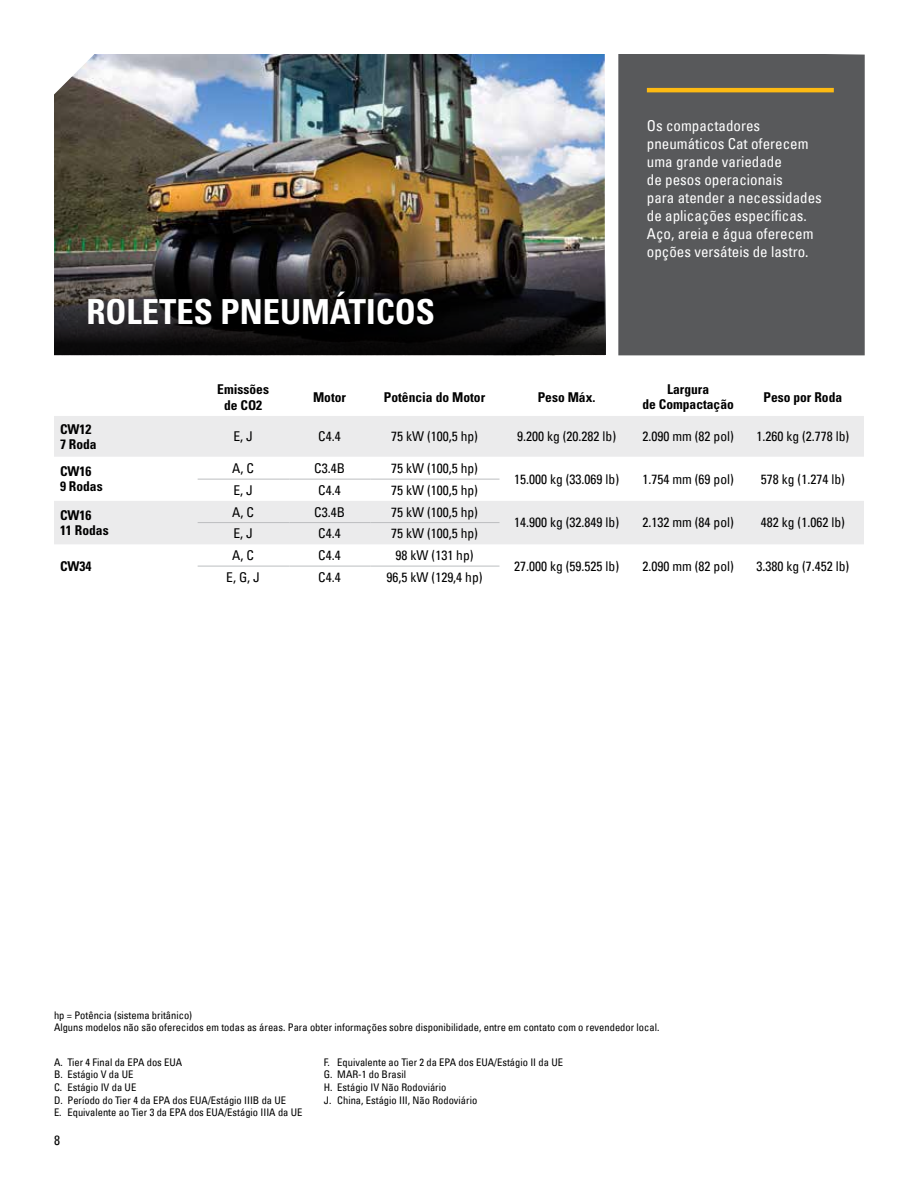
<style>
.page{position:relative;width:918px;height:1188px;background:#fff}
.page>*{position:absolute;margin:0;border:0;box-sizing:border-box;transform-origin:0 0}
.Headline_large_white{font:700 condensed 34.5px "Univers LT Std";color:#fff}
.Body_copy{font:condensed 15px/18px "Univers LT";color:#fff}
.t1{font:condensed 13.5px "Univers LT";color:#000}
.t2{font:700 condensed 13.5px/16.2px "Univers LT Std";color:#000;text-align:center}
.t3{font:condensed 10.5px "Univers LT";color:#000}
</style>
<div class="page">
<img style="left:54px;top:54px;width:551px;height:57px">
<div style="left:54px;top:416px;width:810px;height:41px;background:#ebebec"></div>
<div style="left:54px;top:501px;width:810px;height:43px;background:#ebebec"></div>
<hr style="left:198px;top:479px;width:91px;height:1px;background:#bcbec0">
<hr style="left:289px;top:479px;width:81px;height:1px;background:#bcbec0">
<hr style="left:370px;top:479px;width:130px;height:1px;background:#bcbec0">
<hr style="left:198px;top:522px;width:91px;height:1px;background:#bcbec0">
<hr style="left:289px;top:522px;width:81px;height:1px;background:#bcbec0">
<hr style="left:370px;top:522px;width:130px;height:1px;background:#bcbec0">
<hr style="left:198px;top:566px;width:91px;height:1px;background:#bcbec0">
<hr style="left:289px;top:566px;width:81px;height:1px;background:#bcbec0">
<hr style="left:370px;top:566px;width:130px;height:1px;background:#bcbec0">
<div style="left:618px;top:54px;width:247px;height:301px;background:#58595b"></div>
<hr style="left:647px;top:88px;width:187px;height:4px;background:#fdba12">
<img style="left:54px;top:111px;width:552px;height:244px">
<p class="Headline_large_white" style="left:86px;top:290px;width:350px">ROLETES PNEUMÁTICOS</p>
<p class="Body_copy" style="left:647px;top:116px;width:176px">Os compactadores pneumáticos Cat oferecem uma grande variedade<br>de pesos operacionais<br>para atender a necessidades de aplicações específicas.<br>Aço, areia e água oferecem opções versáteis de lastro.</p>
<p class="t2" style="left:217px;top:381px;width:53px">Emissões de CO2</p>
<p class="t2" style="left:313px;top:389px;width:34px">Motor</p>
<p class="t2" style="left:384px;top:389px;width:103px">Potência do Motor</p>
<p class="t2" style="left:538px;top:389px;width:59px">Peso Máx.</p>
<p class="t2" style="left:642px;top:382px;width:93px;line-height:15px">Largura<br>de Compactação</p>
<p class="t2" style="left:764px;top:389px;width:80px">Peso por Roda</p>
<p class="t2" style="left:60px;top:421px;width:33px">CW12</p>
<p class="t2" style="left:60px;top:436px;width:38px">7 Roda</p>
<p class="t1" style="left:233px;top:428px;width:21px">E, J</p>
<p class="t1" style="left:318px;top:428px;width:24px">C4.4</p>
<p class="t1" style="left:391px;top:428px;width:88px">75 kW (100,5 hp)</p>
<p class="t1" style="left:517px;top:428px;width:100px">9.200 kg (20.282 lb)</p>
<p class="t1" style="left:642px;top:428px;width:93px">2.090 mm (82 pol)</p>
<p class="t1" style="left:756px;top:428px;width:94px">1.260 kg (2.778 lb)</p>
<p class="t2" style="left:60px;top:463px;width:33px">CW16</p>
<p class="t2" style="left:60px;top:478px;width:44px">9 Rodas</p>
<p class="t1" style="left:232px;top:459px;width:23px">A, C</p>
<p class="t1" style="left:314px;top:459px;width:32px">C3.4B</p>
<p class="t1" style="left:391px;top:459px;width:88px">75 kW (100,5 hp)</p>
<p class="t1" style="left:233px;top:482px;width:21px">E, J</p>
<p class="t1" style="left:318px;top:482px;width:24px">C4.4</p>
<p class="t1" style="left:391px;top:482px;width:88px">75 kW (100,5 hp)</p>
<p class="t1" style="left:514px;top:470px;width:106px">15.000 kg (33.069 lb)</p>
<p class="t1" style="left:642px;top:470px;width:93px">1.754 mm (69 pol)</p>
<p class="t1" style="left:761px;top:470px;width:85px">578 kg (1.274 lb)</p>
<p class="t2" style="left:60px;top:507px;width:33px">CW16</p>
<p class="t2" style="left:60px;top:522px;width:50px">11 Rodas</p>
<p class="t1" style="left:232px;top:503px;width:23px">A, C</p>
<p class="t1" style="left:314px;top:503px;width:32px">C3.4B</p>
<p class="t1" style="left:391px;top:503px;width:88px">75 kW (100,5 hp)</p>
<p class="t1" style="left:233px;top:525px;width:21px">E, J</p>
<p class="t1" style="left:318px;top:525px;width:24px">C4.4</p>
<p class="t1" style="left:391px;top:525px;width:88px">75 kW (100,5 hp)</p>
<p class="t1" style="left:514px;top:514px;width:106px">14.900 kg (32.849 lb)</p>
<p class="t1" style="left:642px;top:514px;width:93px">2.132 mm (84 pol)</p>
<p class="t1" style="left:761px;top:514px;width:85px">482 kg (1.062 lb)</p>
<p class="t2" style="left:60px;top:558px;width:33px">CW34</p>
<p class="t1" style="left:232px;top:547px;width:23px">A, C</p>
<p class="t1" style="left:318px;top:547px;width:24px">C4.4</p>
<p class="t1" style="left:396px;top:547px;width:79px">98 kW (131 hp)</p>
<p class="t1" style="left:226px;top:569px;width:35px">E, G, J</p>
<p class="t1" style="left:318px;top:569px;width:24px">C4.4</p>
<p class="t1" style="left:387px;top:569px;width:97px">96,5 kW (129,4 hp)</p>
<p class="t1" style="left:514px;top:558px;width:106px">27.000 kg (59.525 lb)</p>
<p class="t1" style="left:642px;top:558px;width:93px">2.090 mm (82 pol)</p>
<p class="t1" style="left:756px;top:558px;width:94px">3.380 kg (7.452 lb)</p>
<p class="t3" style="left:54px;top:1008px;width:140px">hp = Potência (sistema britânico)</p>
<p class="t3" style="left:54px;top:1021px;width:607px">Alguns modelos não são oferecidos em todas as áreas. Para obter informações sobre disponibilidade, entre em contato com o revendedor local.</p>
<p class="t3" style="left:54px;top:1055px;width:130px">A. Tier 4 Final da EPA dos EUA</p>
<p class="t3" style="left:54px;top:1068px;width:81px">B. Estágio V da UE</p>
<p class="t3" style="left:54px;top:1081px;width:84px">C. Estágio IV da UE</p>
<p class="t3" style="left:54px;top:1093px;width:234px">D. Período do Tier 4 da EPA dos EUA/Estágio IIIB da UE</p>
<p class="t3" style="left:54px;top:1106px;width:250px">E. Equivalente ao Tier 3 da EPA dos EUA/Estágio IIIA da UE</p>
<p class="t3" style="left:324px;top:1055px;width:241px">F. Equivalente ao Tier 2 da EPA dos EUA/Estágio II da UE</p>
<p class="t3" style="left:324px;top:1068px;width:84px">G. MAR-1 do Brasil</p>
<p class="t3" style="left:324px;top:1081px;width:124px">H. Estágio IV Não Rodoviário</p>
<p class="t3" style="left:324px;top:1093px;width:155px">J. China, Estágio III, Não Rodoviário</p>
<p class="t1" style="left:54px;top:1132px;width:7px">8</p>
</div>
